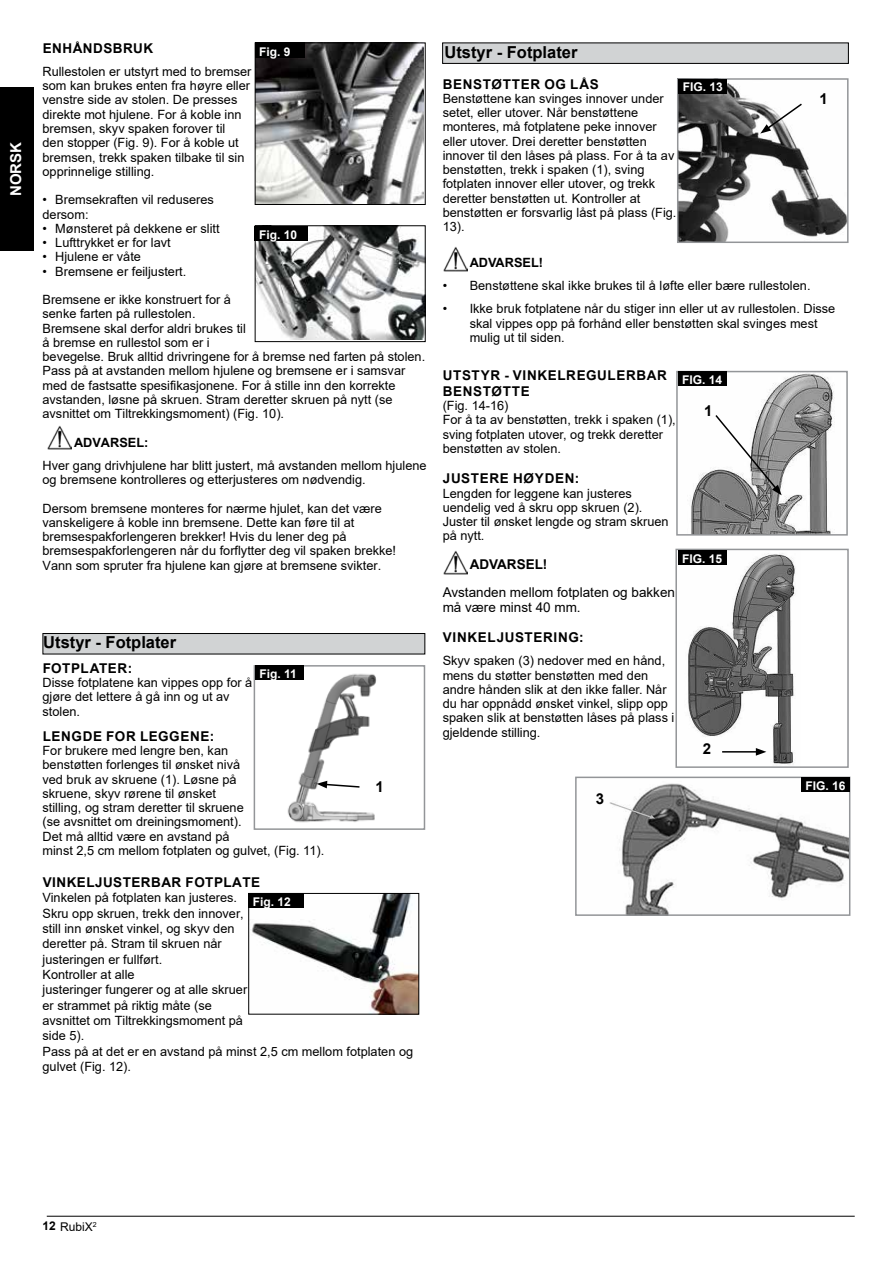
<style>
.page{position:relative;width:893px;height:1263px;background:#fff}
.page>*{position:absolute;margin:0;border:0;box-sizing:border-box;transform-origin:0 0}
.t1{font:700 16.5px "Arial";color:#000}
.t2{font:700 15px "Arial";color:#fff}
.t3{font:700 15px "Arial";color:#000}
.t4{font:700 13.5px/16.2px "Arial";letter-spacing:.04em;color:#000}
.t5{font:13.5px/14.2px "Arial";color:#000}
.t6{font:700 13.5px "Arial";color:#000}
.t7{font:12.75px/14.2px "Arial";color:#000}
.t8{font:700 12.75px "Arial";color:#000}
.t9{font:700 12px "Arial";color:#fff}
.t10{font:12px "Arial";color:#000}
.s1{font-weight:700}
</style>
<div class="page">
<hr style="left:47px;top:1216px;width:808px;height:1px;background:#000">
<div style="left:0;top:87px;width:34px;height:164px;background:#000"></div>
<div style="left:43px;top:633px;width:382px;height:21px;background:#d1d3d4"></div>
<div style="left:43px;top:633px;width:382px;height:21px;border:1px solid #000"></div>
<img style="left:257px;top:45px;width:167px;height:158px">
<div style="left:255px;top:43px;width:171px;height:162px;border:1px solid #000"></div>
<div style="left:255px;top:43px;width:49px;height:15px;background:#000"></div>
<img style="left:257px;top:227px;width:167px;height:112px">
<div style="left:255px;top:225px;width:171px;height:117px;border:1px solid #000"></div>
<div style="left:255px;top:226px;width:53px;height:14px;background:#000"></div>
<img style="left:250px;top:895px;width:167px;height:117px">
<div style="left:248px;top:893px;width:171px;height:121px;border:1px solid #000"></div>
<div style="left:249px;top:893px;width:55px;height:15px;background:#000"></div>
<img style="left:48px;top:425px;width:23px;height:25px">
<div style="left:443px;top:43px;width:405px;height:20px;background:#d1d3d4"></div>
<div style="left:442px;top:43px;width:407px;height:21px;border:1px solid #000"></div>
<img style="left:680px;top:83px;width:165px;height:157px">
<div style="left:677px;top:78px;width:171px;height:165px;border:2px solid #939598"></div>
<div style="left:679px;top:79px;width:48px;height:14px;background:#000"></div>
<svg style="left:760px;top:102px;width:43px;height:32px"></svg>
<img style="left:444px;top:247px;width:24px;height:24px">
<img style="left:444px;top:550px;width:24px;height:25px">
<img style="left:287px;top:673px;width:90px;height:150px">
<div style="left:254px;top:665px;width:171px;height:165px;border:2px solid #939598"></div>
<div style="left:255px;top:665px;width:49px;height:15px;background:#000"></div>
<svg style="left:317px;top:781px;width:44px;height:7px"></svg>
<img style="left:691px;top:374px;width:144px;height:159px">
<div style="left:676px;top:371px;width:172px;height:165px;border:2px solid #939598"></div>
<div style="left:678px;top:371px;width:48px;height:15px;background:#000"></div>
<svg style="left:714px;top:413px;width:68px;height:82px"></svg>
<img style="left:688px;top:552px;width:108px;height:213px">
<div style="left:675px;top:549px;width:174px;height:219px;border:2px solid #939598"></div>
<hr style="left:722px;top:751px;width:36px;height:1px;background:#000">
<svg style="left:756px;top:748px;width:10px;height:8px"></svg>
<div style="left:678px;top:550px;width:48px;height:15px;background:#000"></div>
<img style="left:609px;top:783px;width:238px;height:130px">
<div style="left:575px;top:777px;width:275px;height:139px;border:2px solid #939598"></div>
<div style="left:801px;top:777px;width:49px;height:15px;background:#000"></div>
<p class="t2" style="left:5px;top:196px;width:56px;rotate:-90deg">NORSK</p>
<p class="t4" style="left:43px;top:40px;width:112px">ENHÅNDSBRUK</p>
<p class="t7" style="left:43px;top:64px;width:211px">Rullestolen er utstyrt med to bremser som kan brukes enten fra høyre eller venstre side av stolen. De presses direkte mot hjulene. For å koble inn bremsen, skyv spaken forover til<br>den stopper (Fig. 9). For å koble ut bremsen, trekk spaken tilbake til sin opprinnelige stilling.</p>
<p class="t7" style="left:43px;top:193px;width:173px">• Bremsekraften vil reduseres dersom:</p>
<p class="t7" style="left:43px;top:221px;width:179px">• Mønsteret på dekkene er slitt</p>
<p class="t7" style="left:43px;top:235px;width:130px">• Lufttrykket er for lavt</p>
<p class="t7" style="left:43px;top:250px;width:100px">• Hjulene er våte</p>
<p class="t7" style="left:43px;top:264px;width:145px">• Bremsene er feiljustert.</p>
<p class="t7" style="left:43px;top:292px;width:384px">Bremsene er ikke konstruert for å<br>senke farten på rullestolen.<br>Bremsene skal derfor aldri brukes til<br>å bremse en rullestol som er i<br>bevegelse. Bruk alltid drivringene for å bremse ned farten på stolen.<br>Pass på at avstanden mellom hjulene og bremsene er i samsvar med de fastsatte spesifikasjonene. For å stille inn den korrekte avstanden, løsne på skruen. Stram deretter skruen på nytt (se avsnittet om Tiltrekkingsmoment) (Fig. 10).</p>
<p class="t8" style="left:74px;top:433px;width:76px">ADVARSEL:</p>
<p class="t7" style="left:43px;top:458px;width:386px">Hver gang drivhjulene har blitt justert, må avstanden mellom hjulene og bremsene kontrolleres og etterjusteres om nødvendig.</p>
<p class="t7" style="left:43px;top:501px;width:355px">Dersom bremsene monteres for nærme hjulet, kan det være vanskeligere å koble inn bremsene. Dette kan føre til at bremsespakforlengeren brekker! Hvis du lener deg på bremsespakforlengeren når du forflytter deg vil spaken brekke!<br>Vann som spruter fra hjulene kan gjøre at bremsene svikter.</p>
<p class="t9" style="left:259px;top:43px;width:33px">Fig. 9</p>
<p class="t9" style="left:259px;top:226px;width:40px">Fig. 10</p>
<p class="t1" style="left:43px;top:630px;width:134px">Utstyr - Fotplater</p>
<p class="t4" style="left:43px;top:660px;width:91px">FOTPLATER:</p>
<p class="t7" style="left:43px;top:675px;width:211px">Disse fotplatene kan vippes opp for å gjøre det lettere å gå inn og ut av stolen.</p>
<p class="t4" style="left:43px;top:728px;width:173px">LENGDE FOR LEGGENE:</p>
<p class="t7" style="left:43px;top:743px;width:283px">For brukere med lengre ben, kan<br>benstøtten forlenges til ønsket nivå<br>ved bruk av skruene (1). Løsne på<br>skruene, skyv rørene til ønsket<br>stilling, og stram deretter til skruene<br>(se avsnittet om dreiningsmoment).<br>Det må alltid være en avstand på<br>minst 2,5 cm mellom fotplaten og gulvet, (Fig. 11).</p>
<p class="t4" style="left:43px;top:874px;width:219px">VINKELJUSTERBAR FOTPLATE</p>
<p class="t7" style="left:43px;top:890px;width:372px;line-height:15.3px">Vinkelen på fotplaten kan justeres.<br>Skru opp skruen, trekk den innover,<br>still inn ønsket vinkel, og skyv den<br>deretter på. Stram til skruen når<br>justeringen er fullført.<br>Kontroller at alle<br>justeringer fungerer og at alle skruer<br>er strammet på riktig måte (se<br>avsnittet om Tiltrekkingsmoment på<br>side 5).<br>Pass på at det er en avstand på minst 2,5 cm mellom fotplaten og gulvet (Fig. 12).</p>
<p class="t9" style="left:259px;top:666px;width:39px">Fig. 11</p>
<p class="t3" style="left:376px;top:776px;width:10px">1</p>
<p class="t9" style="left:253px;top:893px;width:40px">Fig. 12</p>
<p class="t1" style="left:444px;top:41px;width:134px">Utstyr - Fotplater</p>
<p class="t4" style="left:443px;top:76px;width:157px">BENSTØTTER OG LÅS</p>
<p class="t7" style="left:443px;top:91px;width:235px">Benstøttene kan svinges innover under setet, eller utover. Når benstøttene monteres, må fotplatene peke innover eller utover. Drei deretter benstøtten innover til den låses på plass. For å ta av benstøtten, trekk i spaken (1), sving fotplaten innover eller utover, og trekk deretter benstøtten ut. Kontroller at benstøtten er forsvarlig låst på plass (Fig.<br>13).</p>
<p class="t8" style="left:470px;top:253px;width:75px">ADVARSEL!</p>
<p class="t7" style="left:443px;top:278px;width:369px">• Benstøttene skal ikke brukes til å løfte eller bære rullestolen.</p>
<p class="t7" style="left:470px;top:302px;width:367px;text-indent:-27px">• Ikke bruk fotplatene når du stiger inn eller ut av rullestolen. Disse skal vippes opp på forhånd eller benstøtten skal svinges mest mulig ut til siden.</p>
<p class="t4" style="left:443px;top:367px;width:226px">UTSTYR - VINKELREGULERBAR<br>BENSTØTTE</p>
<p class="t7" style="left:443px;top:398px;width:235px">(Fig. 14-16)<br>For å ta av benstøtten, trekk i spaken (1), sving fotplaten utover, og trekk deretter benstøtten av stolen.</p>
<p class="t4" style="left:443px;top:471px;width:138px">JUSTERE HØYDEN:</p>
<p class="t7" style="left:443px;top:486px;width:228px">Lengden for leggene kan justeres uendelig ved å skru opp skruen (2).<br>Juster til ønsket lengde og stram skruen på nytt.</p>
<p class="t6" style="left:470px;top:555px;width:79px">ADVARSEL!</p>
<p class="t5" style="left:443px;top:585px;width:234px">Avstanden mellom fotplaten og bakken må være minst 40 mm.</p>
<p class="t4" style="left:443px;top:629px;width:142px">VINKELJUSTERING:</p>
<p class="t7" style="left:443px;top:654px;width:233px">Skyv spaken (3) nedover med en hånd, mens du støtter benstøtten med den andre hånden slik at den ikke faller. Når du har oppnådd ønsket vinkel, slipp opp spaken slik at benstøtten låses på plass i gjeldende stilling.</p>
<p class="t9" style="left:683px;top:79px;width:42px">FIG. 13</p>
<p class="t3" style="left:819px;top:88px;width:10px">1</p>
<p class="t9" style="left:682px;top:371px;width:42px">FIG. 14</p>
<p class="t3" style="left:704px;top:400px;width:10px">1</p>
<p class="t9" style="left:682px;top:550px;width:42px">FIG. 15</p>
<p class="t3" style="left:596px;top:788px;width:10px">3</p>
<p class="t3" style="left:703px;top:738px;width:10px">2</p>
<p class="t9" style="left:805px;top:777px;width:42px">FIG. 16</p>
<p class="t10" style="left:43px;top:1218px;width:56px"><span class="s1">12</span> RubiX<sup>2</sup></p>
</div>
